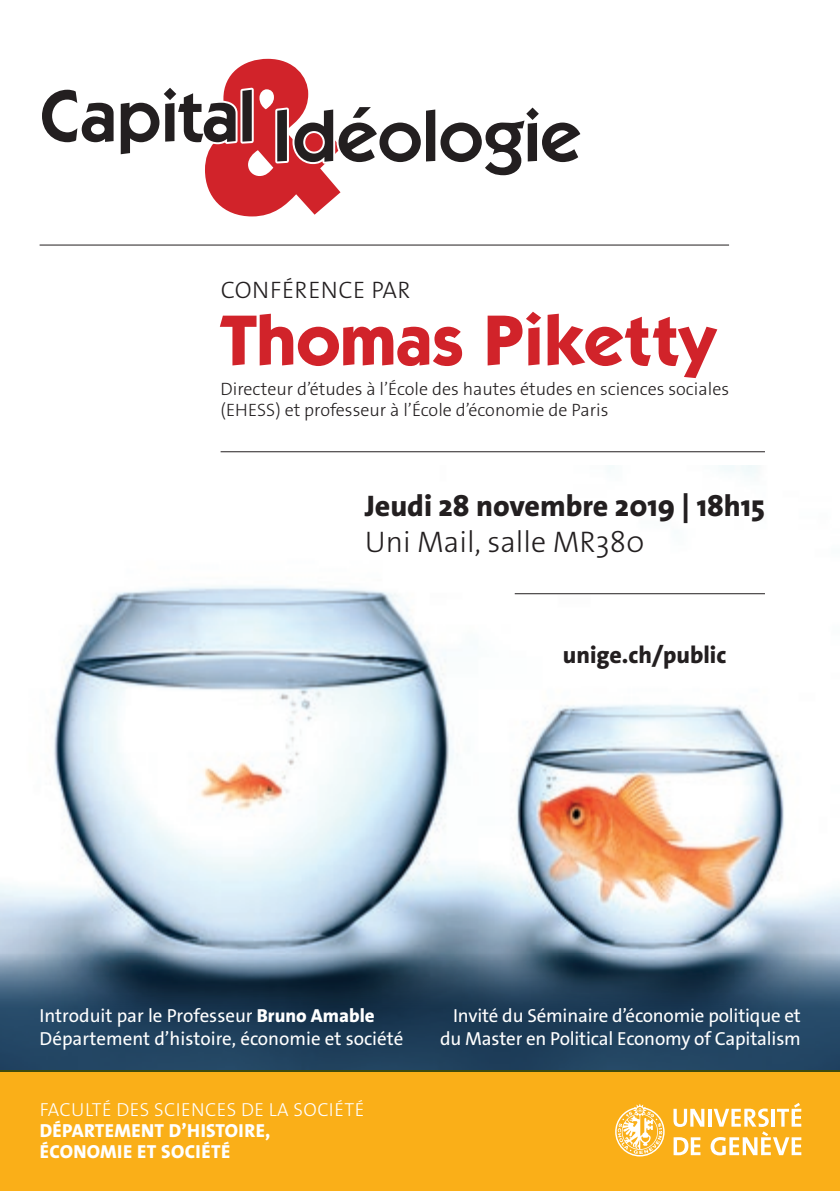
<style>
.page{position:relative;width:840px;height:1191px;background:#fff}
.page>*{position:absolute;margin:0;border:0;box-sizing:border-box;transform-origin:0 0}
.t1{font:900 219.4px "Itc Kabel";color:#d1232a}
.t2{font:600 73.2px "Itc Kabel";color:#231f20}
.t3{font:700 71.8px "Itc Kabel";color:#d1232a}
.t4{font:800 29.8px "The Sans Os F";color:#231f20}
.t5{font:300 29.8px "The Sans Os F";color:#231f20}
.t6{font:800 24px "The Sans Os F";color:#231f20}
.t7{font:300 24px "The Sans Os F";letter-spacing:.02em;color:#231f20}
.t8{font:19px/22.8px "The Sans Os F";letter-spacing:-.01em;color:#fff}
.t9{font:800 19px/21px "The Sans Os F";letter-spacing:.02em;color:#fff}
.t10{font:300 19px "The Sans Os F";letter-spacing:.02em;color:#fff}
.t11{font:300 18px/21.6px "The Sans Os F";color:#231f20}
.s1{font-weight:800}
</style>
<div class="page">
<img style="left:0;top:465px;width:839px;height:488px">
<div style="left:0;top:1070px;width:839px;height:121px;background:#faaf18"></div>
<svg style="left:615px;top:1103px;width:49px;height:53px"></svg>
<svg style="left:673px;top:1108px;width:31px;height:19px"></svg>
<svg style="left:708px;top:1109px;width:2px;height:17px"></svg>
<svg style="left:673px;top:1137px;width:27px;height:18px"></svg>
<svg style="left:710px;top:1102px;width:90px;height:53px"></svg>
<hr style="left:40px;top:244px;width:688px;height:1px;background:#231f20">
<hr style="left:220px;top:451px;width:544px;height:1px;background:#231f20">
<hr style="left:514px;top:593px;width:250px;height:1px;background:#231f20">
<svg style="left:0;top:953px;width:839px;height:118px;background:#2a4962"></svg>
<h1 class="t1" style="left:200px;top:2px;width:148px">&amp;</h1>
<h2 class="t2" style="left:40px;top:73px;width:217px">Capital</h2>
<h2 class="t2" style="left:272px;top:93px;width:310px">Idéologie</h2>
<p class="t7" style="left:221px;top:274px;width:191px">CONFÉRENCE PAR</p>
<h3 class="t3" style="left:220px;top:297px;width:496px">Thomas Piketty</h3>
<p class="t11" style="left:220px;top:378px;width:509px">Directeur d’études à l’École des hautes études en sciences sociales (EHESS) et professeur à l’École d’économie de Paris</p>
<h3 class="t4" style="left:364px;top:486px;width:401px">Jeudi 28 novembre 2019 | 18h15</h3>
<h3 class="t5" style="left:364px;top:522px;width:281px">Uni Mail, salle MR380</h3>
<p class="t6" style="left:562px;top:639px;width:165px">unige.ch/public</p>
<p class="t8" style="left:40px;top:1004px;width:365px">Introduit par le Professeur <span class="s1">Bruno Amable<br></span>Département d’histoire, économie et société</p>
<p class="t8" style="left:440px;top:1004px;width:362px;text-align:right">Invité du Séminaire d’économie politique et du Master en Political Economy of Capitalism</p>
<p class="t10" style="left:40px;top:1097px;width:326px">FACULTÉ DES SCIENCES DE LA SOCIÉTÉ</p>
<p class="t9" style="left:40px;top:1119px;width:232px">DÉPARTEMENT D’HISTOIRE,<br>ÉCONOMIE ET SOCIÉTÉ</p>
</div>
